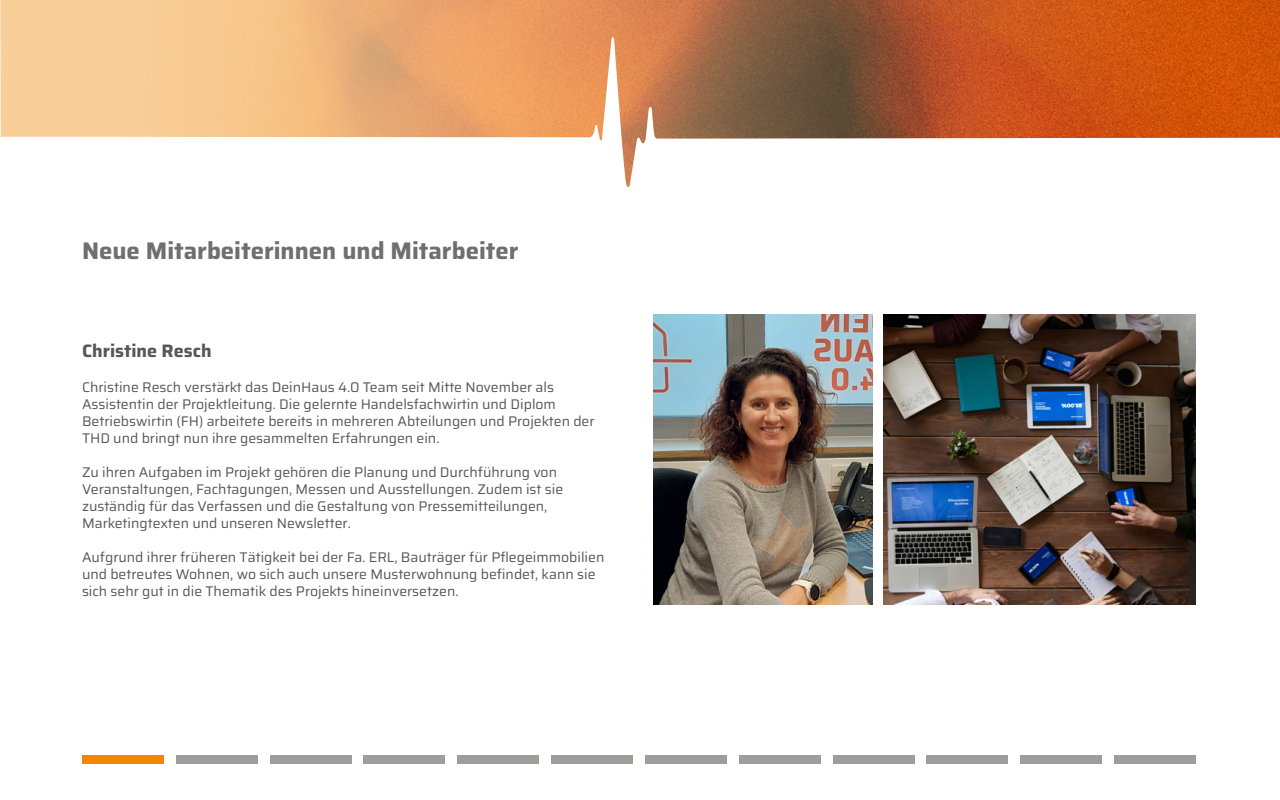
<style>
.page{position:relative;width:1280px;height:800px;background:#fff}
.page>*{position:absolute;margin:0;border:0;box-sizing:border-box;transform-origin:0 0}
.t1{font:700 24px "Saira";color:#706f6f}
.t2{font:700 18px "Saira";color:#575756}
.t3{font:14px/17px "Saira";color:#575756}
</style>
<div class="page">
<img style="left:0;top:0;width:1280px;height:187px">
<img style="left:883px;top:315px;width:313px;height:290px">
<img style="left:654px;top:315px;width:219px;height:290px">
<div style="left:82px;top:755px;width:82px;height:9px;background:#f18700"></div>
<div style="left:176px;top:755px;width:82px;height:9px;background:#9d9d9c"></div>
<div style="left:270px;top:755px;width:81px;height:9px;background:#9d9d9c"></div>
<div style="left:363px;top:755px;width:82px;height:9px;background:#9d9d9c"></div>
<div style="left:457px;top:755px;width:82px;height:9px;background:#9d9d9c"></div>
<div style="left:551px;top:755px;width:82px;height:9px;background:#9d9d9c"></div>
<div style="left:645px;top:755px;width:82px;height:9px;background:#9d9d9c"></div>
<div style="left:739px;top:755px;width:82px;height:9px;background:#9d9d9c"></div>
<div style="left:833px;top:755px;width:81px;height:9px;background:#9d9d9c"></div>
<div style="left:926px;top:755px;width:82px;height:9px;background:#9d9d9c"></div>
<div style="left:1020px;top:755px;width:82px;height:9px;background:#9d9d9c"></div>
<div style="left:1114px;top:755px;width:82px;height:9px;background:#9d9d9c"></div>
<h1 class="t1" style="left:82px;top:231px;width:438px">Neue Mitarbeiterinnen und Mitarbeiter</h1>
<p class="t2" style="left:82px;top:336px;width:131px">Christine Resch</p>
<p class="t3" style="left:82px;top:379px;width:514px">Christine Resch verstärkt das DeinHaus 4.0 Team seit Mitte November als Assistentin der Projektleitung. Die gelernte Handelsfachwirtin und Diplom Betriebswirtin (FH) arbeitete bereits in mehreren Abteilungen und Projekten der THD und bringt nun ihre gesammelten Erfahrungen ein.</p>
<p class="t3" style="left:82px;top:464px;width:483px">Zu ihren Aufgaben im Projekt gehören die Planung und Durchführung von Veranstaltungen, Fachtagungen, Messen und Ausstellungen. Zudem ist sie zuständig für das Verfassen und die Gestaltung von Pressemitteilungen, Marketingtexten und unseren Newsletter.</p>
<p class="t3" style="left:82px;top:549px;width:524px">Aufgrund ihrer früheren Tätigkeit bei der Fa. ERL, Bauträger für Pflegeimmobilien und betreutes Wohnen, wo sich auch unsere Musterwohnung befindet, kann sie sich sehr gut in die Thematik des Projekts hineinversetzen.</p>
</div>
